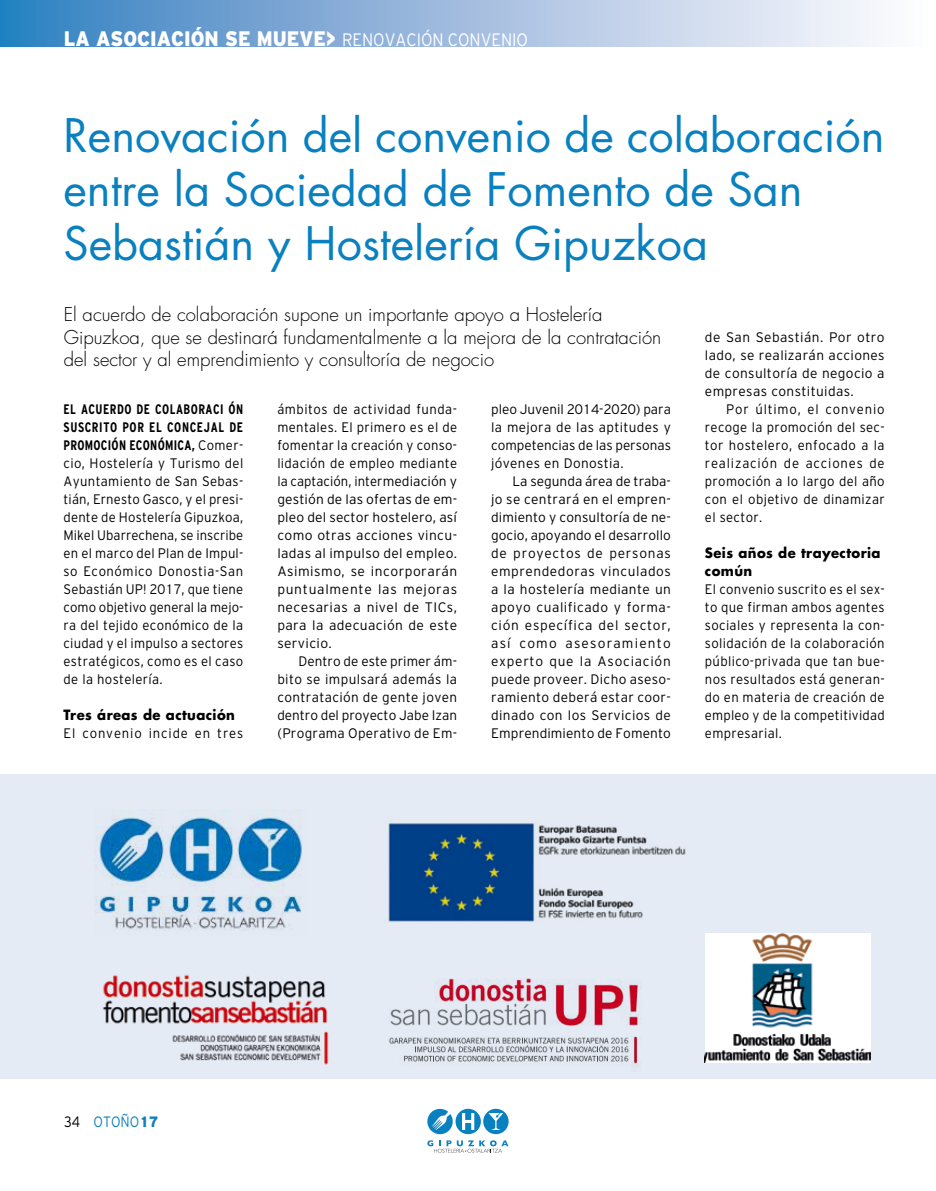
<style>
.page{position:relative;width:936px;height:1191px;background:#fff}
.page>*{position:absolute;margin:0;border:0;box-sizing:border-box;transform-origin:0 0}
.t1{font:45px/54px "Futura Std";color:#0980bf}
.t2{font:900 21px "Civica 10";color:#fff;scale:.9 1}
.t3{font:300 18.45px/22.2px "Futura Std";color:#000}
.t4{font:300 15px "Civica 01";color:#1081c0;scale:.9 1}
.t5{font:300 13.8px/18px "Civica 01";letter-spacing:.025em;color:#000;text-align:justify;scale:.95 1}
.t6{font:300 13.8px/18px "Civica 01";letter-spacing:.025em;color:#000;text-align:justify}
.t7{font:700 condensed 13.8px/18px "Civica 09";letter-spacing:.035em;color:#000;text-align:justify;scale:.95 1}
.t8{font:700 13.8px/18px "Futura Std";letter-spacing:.03em;color:#000;scale:.96 1}
.t9{font:300 13.8px "Civica 01";letter-spacing:.065em;color:#000;scale:.95 1}
.s1{font-family:"Civica 01";font-weight:300;font-size:18px}
.s2{font-family:"Civica 01";font-weight:300;font-stretch:normal}
.s3{color:#000}
.s4{font-family:"Civica 10";font-weight:900}
</style>
<div class="page">
<svg style="left:0;top:0;width:877px;height:47px;background:#98badd"></svg>
<svg style="left:427px;top:1108px;width:81px;height:44px"></svg>
<div style="left:0;top:774px;width:935px;height:305px;background:#e5ebf5"></div>
<img style="left:705px;top:933px;width:165px;height:129px">
<img style="left:389px;top:978px;width:253px;height:94px">
<img style="left:388px;top:823px;width:298px;height:99px">
<img style="left:102px;top:974px;width:227px;height:91px">
<img style="left:94px;top:809px;width:209px;height:122px">
<h2 class="t2" style="left:64px;top:27px;width:517px">LA ASOCIACIÓN SE MUEVE&gt; <span class="s1">RENOVACIÓN CONVENIO</span></h2>
<h1 class="t1" style="left:64px;top:109px;width:822px">Renovación del convenio de colaboración entre la Sociedad de Fomento de San<br>Sebastián y Hostelería Gipuzkoa</h1>
<h3 class="t3" style="left:64px;top:304px;width:599px">El acuerdo de colaboración supone un importante apoyo a Hostelería<br>Gipuzkoa, que se destinará fundamentalmente a la mejora de la contratación del sector y al emprendimiento y consultoría de negocio</h3>
<p class="t5" style="left:277px;top:400px;width:191px">ámbitos de actividad funda&shy;mentales. El primero es el de fomentar la creación y conso&shy;lidación de empleo mediante la captación, intermediación y gestión de las ofertas de em&shy;pleo del sector hostelero, así como otras acciones vincu&shy;ladas al impulso del empleo.<br>Asimismo, se incorporarán puntualmente las mejoras necesarias a nivel de TICs, para la adecuación de este servicio.</p>
<p class="t6" style="left:277px;top:652px;width:181px;text-indent:21px">Dentro de este primer ám&shy;bito se impulsará además la contratación de gente joven dentro del proyecto Jabe Izan (Programa Operativo de Em-</p>
<p class="t6" style="left:705px;top:328px;width:181px">de San Sebastián. Por otro lado, se realizarán acciones de consultoría de negocio a empresas constituidas.</p>
<p class="t5" style="left:705px;top:400px;width:191px;text-indent:21px">Por último, el convenio recoge la promoción del sec&shy;tor hostelero, enfocado a la realización de acciones de promoción a lo largo del año con el objetivo de dinamizar el sector.</p>
<p class="t8" style="left:705px;top:544px;width:184px">Seis años de trayectoria común</p>
<p class="t5" style="left:705px;top:580px;width:191px">El convenio suscrito es el sex&shy;to que firman ambos agentes sociales y representa la con&shy;solidación de la colaboración público-privada que tan bue&shy;nos resultados está generan&shy;do en materia de creación de empleo y de la competitividad empresarial.</p>
<p class="t7" style="left:64px;top:400px;width:191px">EL ACUERDO DE COLABORACI ÓN SUSCRITO POR EL CONCEJAL DE PROMOCIÓN ECONÓMICA, <span class="s2">Comer-</span></p>
<p class="t5" style="left:64px;top:454px;width:191px">cio, Hostelería y Turismo del Ayuntamiento de San Sebas&shy;tián, Ernesto Gasco, y el presi&shy;dente de Hostelería Gipuzkoa, Mikel Ubarrechena, se inscribe en el marco del Plan de Impul&shy;so Económico Donostia-San Sebastián UP! 2017, que tiene como objetivo general la mejo&shy;ra del tejido económico de la ciudad y el impulso a sectores estratégicos, como es el caso de la hostelería.</p>
<p class="t8" style="left:64px;top:706px;width:180px">Tres áreas de actuación</p>
<p class="t9" style="left:64px;top:725px;width:191px">El convenio incide en tres</p>
<p class="t6" style="left:491px;top:400px;width:181px">pleo Juvenil 2014-2020) para la mejora de las aptitudes y competencias de las personas jóvenes en Donostia.</p>
<p class="t6" style="left:491px;top:472px;width:181px;text-indent:21px">La segunda área de traba&shy;jo se centrará en el empren&shy;dimiento y consultoría de ne&shy;gocio, apoyando el desarrollo de proyectos de personas emprendedoras vinculados a la hostelería mediante un apoyo cualificado y forma&shy;ción específica del sector, así como asesoramiento experto que la Asociación puede proveer. Dicho aseso&shy;ramiento deberá estar coor&shy;dinado con los Servicios de Emprendimiento de Fomento</p>
<p class="t4" style="left:64px;top:1113px;width:107px"><span class="s3">34</span> OTOÑO<span class="s4">17</span></p>
</div>
